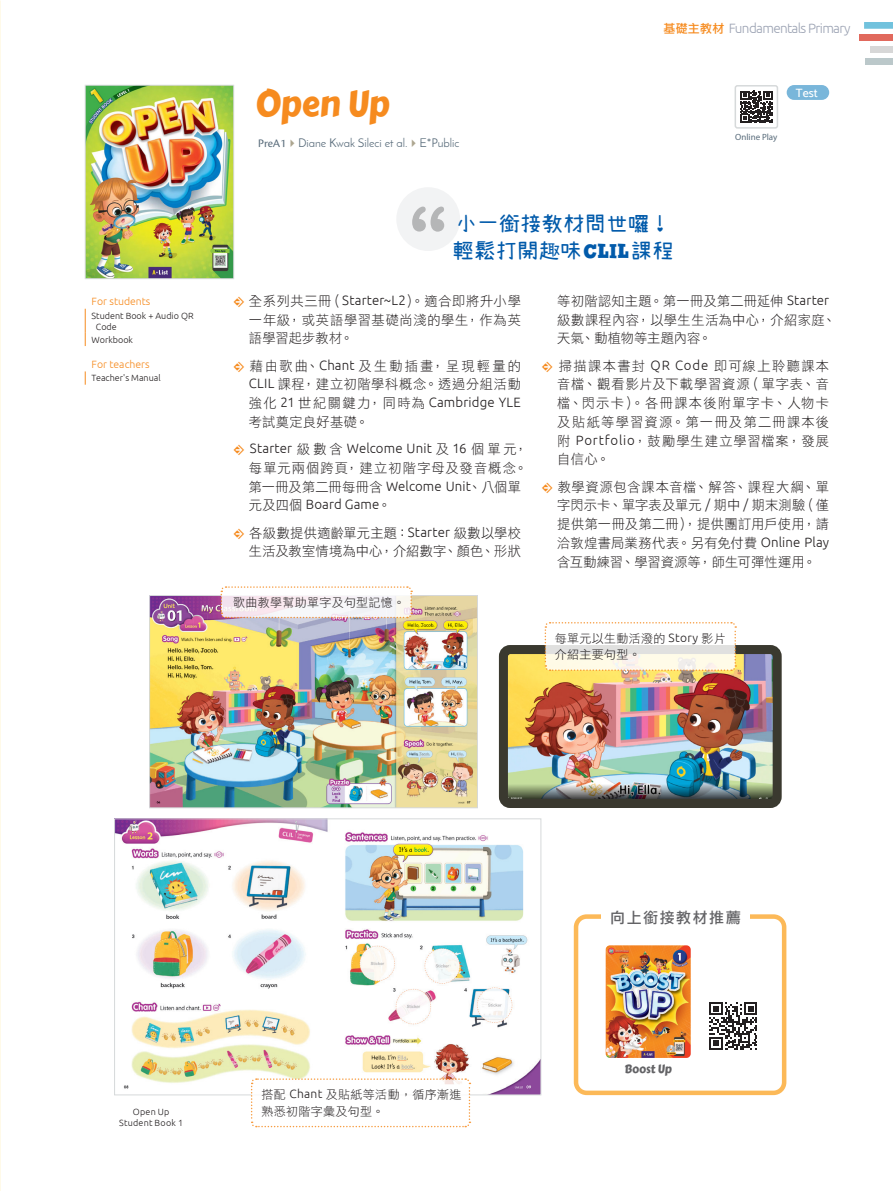
<style>
.page{position:relative;width:893px;height:1191px;background:#fff}
.page>*{position:absolute;margin:0;border:0;box-sizing:border-box;transform-origin:0 0}
._1-書名{font:36px "Carter One";letter-spacing:-.005em;color:#f68b1f;scale:.9 1}
._2-作者_出版社{font:21px "Seto Font";letter-spacing:.025em;color:#015aaa}
._5-內文_中文_數字{font:15px "DF Li Hei Md HK BF";letter-spacing:.1em;color:#636366}
._5-內文_中文_數字-2{font:13.5px/18.8px "DF Li Hei W3 WINP BF";letter-spacing:.04em;color:#231f20;text-align:justify}
._5-內文_中文_數字-3{font:13.5px/18.8px "DF Li Hei W3 WINP BF";letter-spacing:.02em;color:#231f20;text-align:right}
._5-內文_中文_數字-4{font:13.5px/18.8px "DF Li Hei W3 WINP BF";letter-spacing:.065em;color:#231f20}
.t1{font:300 13.5px "Ubuntu";letter-spacing:-.05em;color:#9da4b4}
._5-內文_中文_數字-5{font:12px/16.5px "DF Li Hei W3 WINP BF";letter-spacing:.025em;color:#231f20}
._2-作者_出版社-2{font:12px "Josefin Sans";color:#586b7a}
._2-作者_出版社-3{font:12px "Carter One";color:#636366;scale:.9 1}
.t2{font:500 12px "Catamaran";color:#fff}
._7-表格_左標{font:300 10.5px "Ubuntu";color:#f68b1f}
._7-表格_左標-2{font:300 9px/10.8px "Ubuntu";color:#231f20}
._5-內文_中文_數字-6{font:300 9px "Ubuntu";letter-spacing:.025em;color:#231f20}
.t3{font:9px "Myriad Pro";color:#586b7a}
.s1{font-family:"Cronos Pro"}
.s2{color:#ada690}
.s3{font-family:"DF Li Hei Md HK BF";font-weight:400;font-size:12px;color:#f68b1f}
.s4{font-family:"Billy Serif";font-weight:700}
.s5{font-family:"Pointers";color:#f68b1f}
.s6{font-family:"Ubuntu";font-weight:300}
</style>
<div class="page">
<div style="left:864px;top:22px;width:29px;height:7px;background:#71c2dd"></div>
<div style="left:859px;top:34px;width:34px;height:7px;background:#e1695d"></div>
<div style="left:870px;top:46px;width:23px;height:7px;background:#d7d7d7"></div>
<div style="left:865px;top:58px;width:28px;height:7px;background:#bbc8ca"></div>
<img style="left:116px;top:820px;width:423px;height:273px">
<img style="left:87px;top:87px;width:145px;height:190px">
<div style="left:85px;top:85px;width:149px;height:194px;border:1px solid #d6d9da"></div>
<svg style="left:85px;top:309px;width:1px;height:37px"></svg>
<svg style="left:85px;top:371px;width:1px;height:14px"></svg>
<div style="left:396px;top:187px;width:64px;height:64px;background:#f2f3f4;border-radius:50%"></div>
<svg style="left:412px;top:207px;width:32px;height:25px"></svg>
<img style="left:151px;top:597px;width:325px;height:209px">
<div style="left:149px;top:595px;width:329px;height:213px;border:1px solid #d6d9da"></div>
<img style="left:509px;top:655px;width:263px;height:143px">
<div style="left:499px;top:645px;width:283px;height:163px;border:9px solid #3a392f;border-radius:7px"></div>
<svg style="left:220px;top:586px;width:193px;height:33px"></svg>
<svg style="left:544px;top:622px;width:193px;height:50px"></svg>
<svg style="left:250px;top:1077px;width:221px;height:51px"></svg>
<svg style="left:740px;top:91px;width:32px;height:32px"></svg>
<div style="left:735px;top:85px;width:43px;height:44px;border:2px solid #d6d9da;border-radius:2px"></div>
<div style="left:574px;top:914px;width:212px;height:181px;border:4px solid #fcb958;border-radius:11px"></div>
<div style="left:601px;top:910px;width:149px;height:15px;background:#fff"></div>
<div style="left:787px;top:85px;width:42px;height:15px;background:#79b6da;border-radius:7px"></div>
<img style="left:606px;top:945px;width:85px;height:113px">
<svg style="left:709px;top:1002px;width:48px;height:48px"></svg>
<p class="_7-表格_左標" style="left:92px;top:295px;width:60px">For students</p>
<p class="_7-表格_左標-2" style="left:96px;top:310px;width:99px;text-indent:-4px">Student Book + Audio QR<br>Code</p>
<p class="_7-表格_左標-2" style="left:92px;top:334px;width:43px">Workbook</p>
<p class="_7-表格_左標" style="left:92px;top:358px;width:60px">For teachers</p>
<p class="_7-表格_左標-2" style="left:92px;top:373px;width:71px">Teacher's Manual</p>
<p class="_1-書名" style="left:255px;top:76px;width:151px">Open Up</p>
<p class="_2-作者_出版社-2" style="left:258px;top:136px;width:203px"><span class="s1">PreA1</span><span class="s2">✔</span>Diane Kwak Sileci et al.<span class="s2">✔</span>E*Public</p>
<p class="t1" style="left:663px;top:20px;width:189px"><span class="s3">基礎主教材</span> Fundamentals Primary</p>
<p class="t3" style="left:735px;top:131px;width:44px">Online Play</p>
<p class="t2" style="left:796px;top:85px;width:24px">Test</p>
<p class="_2-作者_出版社" style="left:456px;top:211px;width:216px">小一銜接教材問世囉！</p>
<p class="_2-作者_出版社" style="left:453px;top:238px;width:222px">輕鬆打開趣味<span class="s4">CLIL</span>課程</p>
<p class="_5-內文_中文_數字-2" style="left:249px;top:291px;width:273px;text-indent:-15px"><span class="s5">M</span> 全系列共三冊（<span class="s6">Starter~L2</span>）。適合即將升小學一年級，或英語學習基礎尚淺的學生，作為英語學習起步教材。</p>
<p class="_5-內文_中文_數字-2" style="left:249px;top:356px;width:274px;text-indent:-15px"><span class="s5">M</span> 藉由歌曲、<span class="s6">Chant</span> 及生動插畫，呈現輕量的<span class="s6">CLIL</span> 課程，建立初階學科概念。透過分組活動強化 <span class="s6">21</span> 世紀關鍵力，同時為 <span class="s6">Cambridge YLE</span>考試奠定良好基礎。</p>
<p class="_5-內文_中文_數字-4" style="left:249px;top:440px;width:280px;text-indent:-15px"><span class="s5">M</span> <span class="s6">Starter</span> 級數含 <span class="s6">Welcome Unit</span> 及 <span class="s6">16</span> 個單元，每單元兩個跨頁，建立初階字母及發音概念。第一冊及第二冊每冊含 <span class="s6">Welcome Unit</span>、八個單元及四個 <span class="s6">Board Game</span>。</p>
<p class="_5-內文_中文_數字-3" style="left:234px;top:523px;width:289px"><span class="s5">M</span> 各級數提供適齡單元主題：<span class="s6">Starter</span> 級數以學校生活及教室情境為中心，介紹數字、顏色、形狀</p>
<p class="_5-內文_中文_數字-5" style="left:233px;top:594px;width:173px">歌曲教學幫助單字及句型記憶。</p>
<p class="_5-內文_中文_數字-3" style="left:557px;top:291px;width:280px;text-align:left">等初階認知主題。第一冊及第二冊延伸 <span class="s6">Starter</span>級數課程內容，以學生生活為中心，介紹家庭、天氣、動植物等主題內容。</p>
<p class="_5-內文_中文_數字-2" style="left:557px;top:356px;width:274px;text-indent:-15px"><span class="s5">M</span> 掃描課本書封 <span class="s6">QR Code</span> 即可線上聆聽課本音檔、觀看影片及下載學習資源（單字表、音檔、閃示卡）。各冊課本後附單字卡、人物卡及貼紙等學習資源。第一冊及第二冊課本後附 <span class="s6">Portfolio</span>，鼓勵學生建立學習檔案，發展自信心。</p>
<p class="_5-內文_中文_數字-2" style="left:557px;top:477px;width:274px;text-indent:-15px"><span class="s5">M</span> 教學資源包含課本音檔、解答、課程大綱、單字閃示卡、單字表及單元 <span class="s6">/</span> 期中 <span class="s6">/</span> 期末測驗（僅提供第一冊及第二冊），提供團訂用戶使用，請洽敦煌書局業務代表。另有免付費 <span class="s6">Online Play</span>含互動練習、學習資源等，師生可彈性運用。</p>
<p class="_5-內文_中文_數字-5" style="left:555px;top:630px;width:172px">每單元以生動活潑的 <span class="s6">Story</span> 影片介紹主要句型。</p>
<p class="_5-內文_中文_數字-6" style="left:133px;top:1106px;width:38px">Open Up</p>
<p class="_5-內文_中文_數字-6" style="left:119px;top:1117px;width:66px">Student Book 1</p>
<p class="_5-內文_中文_數字-5" style="left:262px;top:1086px;width:201px">搭配 <span class="s6">Chant</span> 及貼紙等活動，循序漸進熟悉初階字彙及句型。</p>
<p class="_5-內文_中文_數字" style="left:610px;top:910px;width:132px">向上銜接教材推薦</p>
<p class="_2-作者_出版社-3" style="left:625px;top:1059px;width:54px">Boost Up</p>
</div>
